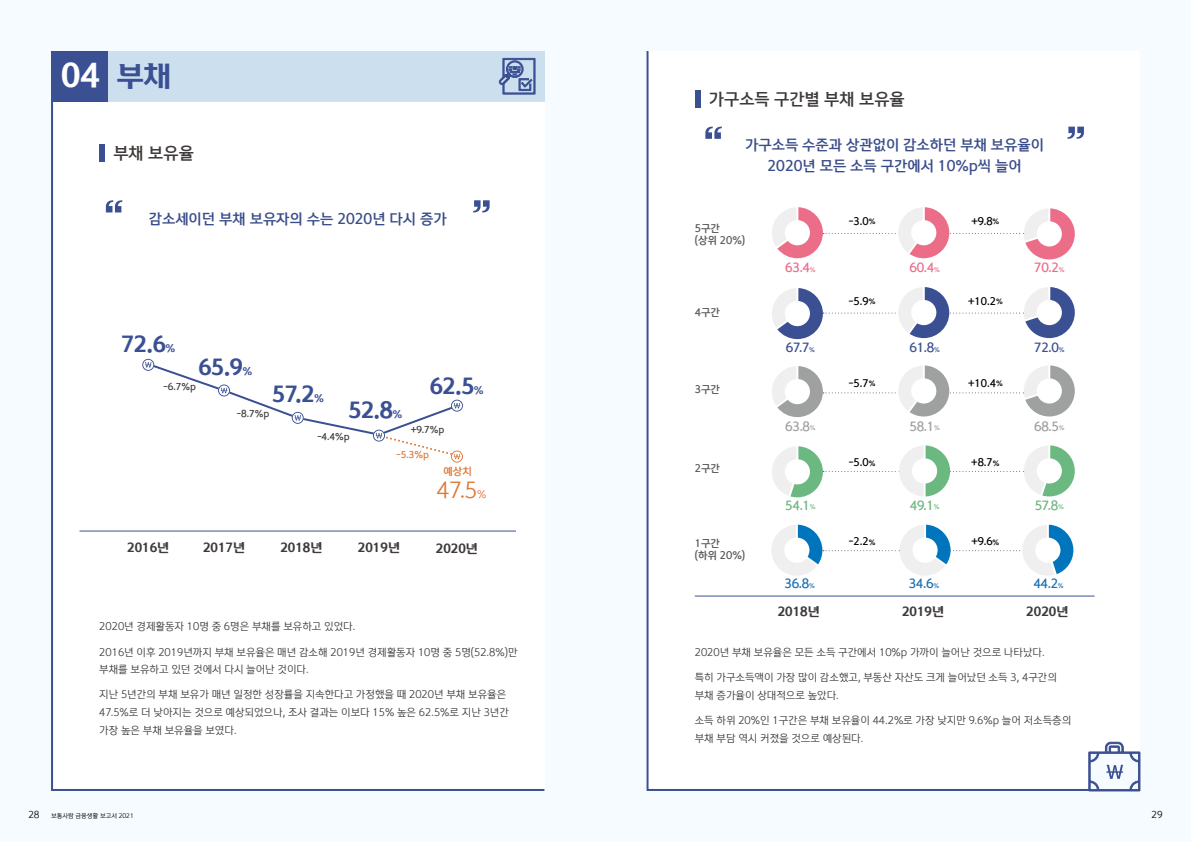
<style>
.page{position:relative;width:1191px;height:842px;background:#f5fbfe}
.page>*{position:absolute;margin:0;border:0;box-sizing:border-box;transform-origin:0 0}
.t1{font:700 31px "One Shinhan";color:#fff}
.t2{font:700 21px "One Shinhan";letter-spacing:-.025em;color:#3b5093}
.t3{font:300 21px "One Shinhan";color:#df7735}
.t4{font:500 16px "One Shinhan";color:#3e3a39}
.t5{font:500 14px/21px "One Shinhan";color:#3a4d8a;text-align:center}
.t6{font:700 12px "One Shinhan";color:#3e3a39}
.t7{font:500 12px "One Shinhan";color:#3b5093}
.t8{font:500 12px "One Shinhan";color:#ec6d88}
.t9{font:500 12px "One Shinhan";color:#9fa0a0}
.t10{font:500 12px "One Shinhan";color:#1c71b3}
.t11{font:500 12px "One Shinhan";color:#6bb881}
.t12{font:300 10px/17.6px "One Shinhan";color:#3e3a39}
.t13{font:500 10px "One Shinhan";color:#000}
.t14{font:500 10px/12px "One Shinhan";color:#595757}
.t15{font:500 10px "One Shinhan";color:#df7735}
.t16{font:500 9px "One Shinhan";color:#3e3a39}
.t17{font:500 9px "One Shinhan";color:#df7735}
.t18{font:300 9px "One Shinhan";color:#000}
.t19{font:300 6px "One Shinhan";color:#000}
.s1{font-size:27px;color:#3b5093}
.s2{font-size:10px}
.s3{font-size:7px}
.s4{font-size:6px}
</style>
<div class="page">
<div style="left:646px;top:51px;width:495px;height:740px;background:#fff"></div>
<svg style="left:1088px;top:742px;width:52px;height:50px"></svg>
<div style="left:51px;top:85px;width:494px;height:706px;background:#fff"></div>
<div style="left:95px;top:51px;width:449px;height:51px;background:#ccdfef"></div>
<div style="left:51px;top:51px;width:56px;height:51px;background:#3b5093"></div>
<svg style="left:499px;top:58px;width:36px;height:37px"></svg>
<svg style="left:473px;top:200px;width:16px;height:12px"></svg>
<svg style="left:106px;top:200px;width:16px;height:12px"></svg>
<hr style="left:79px;top:530px;width:437px;height:1px;background:#3b5093">
<div style="left:142px;top:359px;width:321px;height:104px;background:#fff"></div>
<svg style="left:1067px;top:127px;width:17px;height:12px"></svg>
<svg style="left:705px;top:127px;width:17px;height:12px"></svg>
<hr style="left:694px;top:595px;width:400px;height:1px;background:#3b5093">
<div style="left:99px;top:145px;width:6px;height:17px;background:#3b5093"></div>
<div style="left:694px;top:91px;width:6px;height:17px;background:#3b5093"></div>
<svg style="left:771px;top:525px;width:302px;height:51px"></svg>
<svg style="left:772px;top:445px;width:302px;height:52px"></svg>
<svg style="left:772px;top:365px;width:302px;height:52px"></svg>
<svg style="left:772px;top:287px;width:302px;height:52px"></svg>
<svg style="left:772px;top:207px;width:302px;height:52px"></svg>
<h1 class="t1" style="left:61px;top:55px;width:111px">04 <span class="s1">부채</span></h1>
<h3 class="t4" style="left:113px;top:143px;width:82px">부채 보유율</h3>
<h3 class="t5" style="left:149px;top:208px;width:299px">감소세이던 부채 보유자의 수는 2020년 다시 증가</h3>
<h2 class="t2" style="left:121px;top:331px;width:55px">72.6<span class="s2">%</span></h2>
<h2 class="t2" style="left:198px;top:354px;width:55px">65.9<span class="s2">%</span></h2>
<p class="t16" style="left:164px;top:381px;width:34px">-6.7%p</p>
<h2 class="t2" style="left:272px;top:380px;width:53px">57.2<span class="s2">%</span></h2>
<p class="t16" style="left:237px;top:408px;width:34px">-8.7%p</p>
<h2 class="t2" style="left:348px;top:396px;width:55px">52.8<span class="s2">%</span></h2>
<h2 class="t2" style="left:430px;top:373px;width:55px">62.5<span class="s2">%</span></h2>
<p class="t16" style="left:317px;top:430px;width:34px">-4.4%p</p>
<p class="t16" style="left:411px;top:423px;width:35px">+9.7%p</p>
<p class="t17" style="left:396px;top:449px;width:34px">-5.3%p</p>
<p class="t15" style="left:443px;top:465px;width:30px">예상치</p>
<h2 class="t3" style="left:436px;top:476px;width:51px">47.5<span class="s2">%</span></h2>
<p class="t6" style="left:127px;top:539px;width:43px">2016년</p>
<p class="t6" style="left:203px;top:539px;width:43px">2017년</p>
<p class="t6" style="left:280px;top:539px;width:43px">2018년</p>
<p class="t6" style="left:358px;top:540px;width:43px">2019년</p>
<p class="t6" style="left:436px;top:540px;width:43px">2020년</p>
<p class="t12" style="left:99px;top:618px;width:257px">2020년 경제활동자 10명 중 6명은 부채를 보유하고 있었다.</p>
<p class="t12" style="left:99px;top:643px;width:420px">2016년 이후 2019년까지 부채 보유율은 매년 감소해 2019년 경제활동자 10명 중 5명(52.8%)만 부채를 보유하고 있던 것에서 다시 늘어난 것이다.</p>
<p class="t12" style="left:99px;top:686px;width:411px">지난 5년간의 부채 보유가 매년 일정한 성장률을 지속한다고 가정했을 때 2020년 부채 보유율은<br>47.5%로 더 낮아지는 것으로 예상되었으나, 조사 결과는 이보다 15% 높은 62.5%로 지난 3년간 가장 높은 부채 보유율을 보였다.</p>
<h3 class="t4" style="left:709px;top:89px;width:197px">가구소득 구간별 부채 보유율</h3>
<h3 class="t5" style="left:745px;top:135px;width:300px">가구소득 수준과 상관없이 감소하던 부채 보유율이<br>2020년 모든 소득 구간에서 10%p씩 늘어</h3>
<p class="t14" style="left:694px;top:222px;width:52px">5구간<br>(상위 20%)</p>
<p class="t14" style="left:694px;top:307px;width:27px">4구간</p>
<p class="t14" style="left:694px;top:383px;width:27px">3구간</p>
<p class="t14" style="left:694px;top:463px;width:27px">2구간</p>
<p class="t13" style="left:849px;top:214px;width:28px">-3.0<span class="s3">%</span></p>
<p class="t13" style="left:971px;top:214px;width:29px">+9.8<span class="s3">%</span></p>
<p class="t8" style="left:785px;top:260px;width:32px">63.4<span class="s4">%</span></p>
<p class="t8" style="left:909px;top:260px;width:32px">60.4<span class="s4">%</span></p>
<p class="t8" style="left:1034px;top:260px;width:32px">70.2<span class="s4">%</span></p>
<p class="t13" style="left:849px;top:295px;width:28px">-5.9<span class="s3">%</span></p>
<p class="t13" style="left:968px;top:295px;width:36px">+10.2<span class="s3">%</span></p>
<p class="t7" style="left:786px;top:340px;width:31px">67.7<span class="s4">%</span></p>
<p class="t7" style="left:909px;top:340px;width:32px">61.8<span class="s4">%</span></p>
<p class="t7" style="left:1034px;top:340px;width:32px">72.0<span class="s4">%</span></p>
<p class="t13" style="left:849px;top:376px;width:28px">-5.7<span class="s3">%</span></p>
<p class="t13" style="left:968px;top:376px;width:36px">+10.4<span class="s3">%</span></p>
<p class="t9" style="left:785px;top:418px;width:32px">63.8<span class="s4">%</span></p>
<p class="t9" style="left:909px;top:418px;width:32px">58.1<span class="s4">%</span></p>
<p class="t9" style="left:1034px;top:418px;width:32px">68.5<span class="s4">%</span></p>
<p class="t13" style="left:849px;top:456px;width:28px">-5.0<span class="s3">%</span></p>
<p class="t13" style="left:971px;top:456px;width:30px">+8.7<span class="s3">%</span></p>
<p class="t11" style="left:785px;top:498px;width:32px">54.1<span class="s4">%</span></p>
<p class="t11" style="left:910px;top:498px;width:31px">49.1<span class="s4">%</span></p>
<p class="t11" style="left:1034px;top:498px;width:31px">57.8<span class="s4">%</span></p>
<p class="t14" style="left:694px;top:538px;width:27px">1구간</p>
<p class="t13" style="left:849px;top:535px;width:28px">-2.2<span class="s3">%</span></p>
<p class="t13" style="left:971px;top:535px;width:29px">+9.6<span class="s3">%</span></p>
<p class="t14" style="left:694px;top:550px;width:52px">(하위 20%)</p>
<p class="t10" style="left:784px;top:576px;width:32px">36.8<span class="s4">%</span></p>
<p class="t10" style="left:908px;top:576px;width:32px">34.6<span class="s4">%</span></p>
<p class="t10" style="left:1033px;top:576px;width:32px">44.2<span class="s4">%</span></p>
<p class="t6" style="left:777px;top:603px;width:43px">2018년</p>
<p class="t6" style="left:902px;top:604px;width:43px">2019년</p>
<p class="t6" style="left:1026px;top:603px;width:43px">2020년</p>
<p class="t12" style="left:694px;top:644px;width:351px">2020년 부채 보유율은 모든 소득 구간에서 10%p 가까이 늘어난 것으로 나타났다.</p>
<p class="t12" style="left:694px;top:669px;width:364px">특히 가구소득액이 가장 많이 감소했고, 부동산 자산도 크게 늘어났던 소득 3, 4구간의 부채 증가율이 상대적으로 높았다.</p>
<p class="t12" style="left:694px;top:712px;width:378px">소득 하위 20%인 1구간은 부채 보유율이 44.2%로 가장 낮지만 9.6%p 늘어 저소득층의 부채 부담 역시 커졌을 것으로 예상된다.</p>
<p class="t18" style="left:28px;top:809px;width:13px">28</p>
<p class="t19" style="left:51px;top:812px;width:84px">보통사람 금융생활 보고서 2021</p>
<p class="t18" style="left:1151px;top:809px;width:13px">29</p>
</div>
